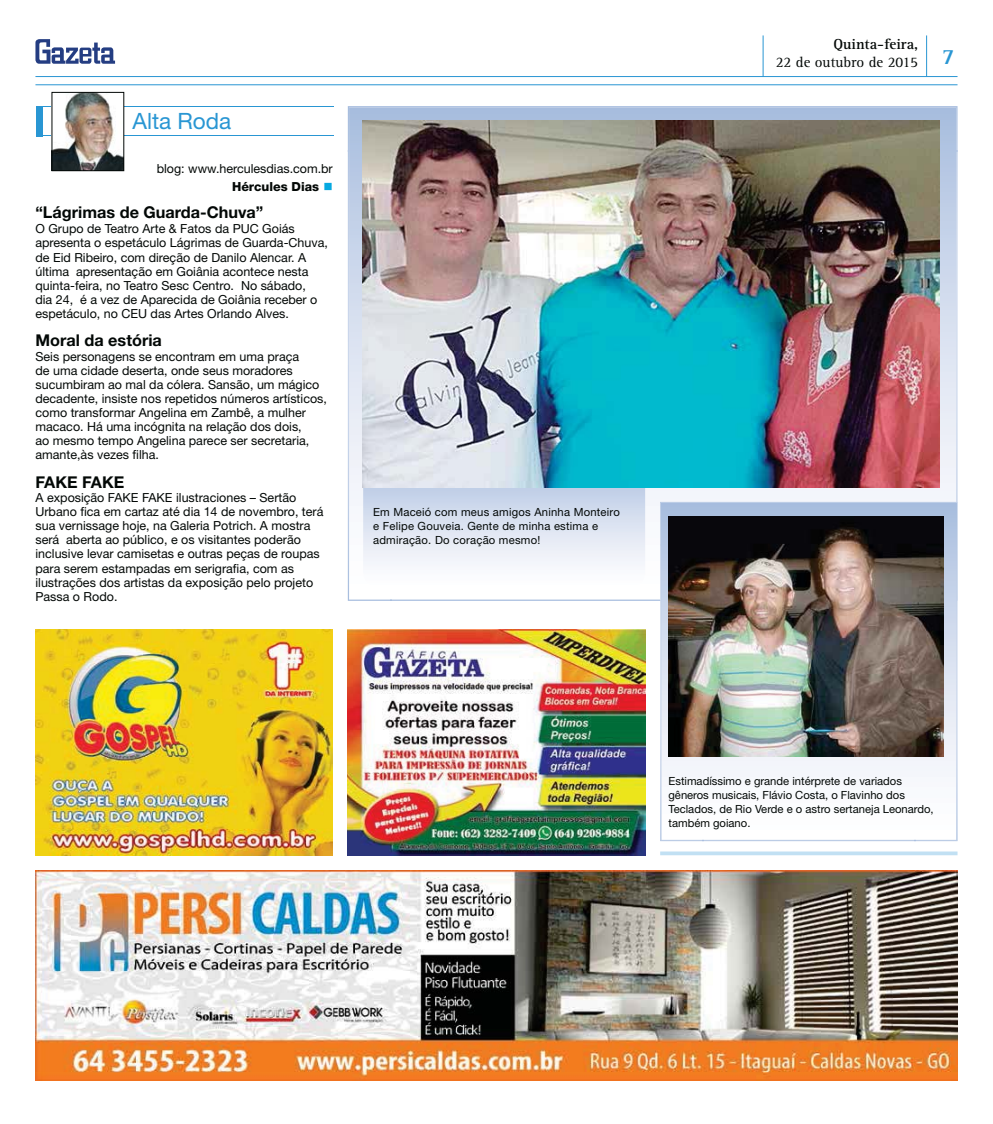
<style>
.page{position:relative;width:993px;height:1124px;background:#fff}
.page>*{position:absolute;margin:0;border:0;box-sizing:border-box;transform-origin:0 0}
.t1{font:22.5px "Helvetica Neue";color:#2996d3}
.t2{font:700 16.25px "Helvetica Neue";color:#030806}
.t3{font:15px/18px "Rotis Serif";color:#030806}
.t4{font:12.5px/14.1px "Helvetica Neue";color:#030806}
.t5{font:800 12.5px "Helvetica Neue";color:#030806}
.t6{font:11.25px/14.1px "Helvetica Neue";color:#030806}
.t7{font:11.25px/14.1px "Helvetica Neue";letter-spacing:.02em;color:#030806}
.s1{font-weight:700}
</style>
<div class="page">
<svg style="left:645px;top:151px;width:309px;height:381px"></svg>
<img style="left:348px;top:106px;width:609px;height:45px">
<img style="left:348px;top:151px;width:43px;height:449px">
<img style="left:954px;top:151px;width:3px;height:351px">
<hr style="left:35px;top:84px;width:922px;height:1px;background:#2996d3">
<hr style="left:35px;top:76px;width:922px;height:1px;background:#2996d3">
<hr style="left:925px;top:35px;width:1px;height:41px;background:#2996d3">
<hr style="left:762px;top:35px;width:1px;height:42px;background:#2996d3">
<svg style="left:35px;top:39px;width:80px;height:25px"></svg>
<img style="left:35px;top:870px;width:922px;height:210px">
<img style="left:348px;top:629px;width:297px;height:226px">
<img style="left:35px;top:629px;width:298px;height:226px">
<svg style="left:660px;top:851px;width:297px;height:4px"></svg>
<hr style="left:36px;top:106px;width:297px;height:1px;background:#2996d3">
<hr style="left:36px;top:135px;width:297px;height:1px;background:#2996d3">
<div style="left:36px;top:106px;width:7px;height:31px;background:#2996d3"></div>
<img style="left:54px;top:94px;width:68px;height:75px">
<div style="left:52px;top:92px;width:72px;height:79px;border:1px solid #030806"></div>
<div style="left:661px;top:503px;width:294px;height:336px;background:#f8fafd"></div>
<img style="left:915px;top:600px;width:42px;height:241px">
<img style="left:660px;top:502px;width:296px;height:42px">
<img style="left:660px;top:544px;width:43px;height:296px">
<img style="left:913px;top:544px;width:43px;height:296px">
<img style="left:668px;top:516px;width:275px;height:240px">
<img style="left:363px;top:459px;width:282px;height:127px;border-radius:15px">
<img style="left:363px;top:120px;width:576px;height:367px">
<h1 class="t1" style="left:132px;top:113px;width:100px">Alta Roda</h1>
<p class="t4" style="left:157px;top:162px;width:177px">blog: www.herculesdias.com.br</p>
<h2 class="t2" style="left:35px;top:206px;width:229px">“Lágrimas de Guarda-Chuva”</h2>
<p class="t4" style="left:35px;top:223px;width:294px">O Grupo de Teatro Arte &amp; Fatos da PUC Goiás apresenta o espetáculo Lágrimas de Guarda-Chuva, de Eid Ribeiro, com direção de Danilo Alencar. A última apresentação em Goiânia acontece nesta quinta-feira, no Teatro Sesc Centro. No sábado,<br>dia 24, é a vez de Aparecida de Goiânia receber o espetáculo, no CEU das Artes Orlando Alves.</p>
<h2 class="t2" style="left:35px;top:335px;width:128px">Moral da estória</h2>
<p class="t4" style="left:35px;top:350px;width:293px">Seis personagens se encontram em uma praça<br>de uma cidade deserta, onde seus moradores sucumbiram ao mal da cólera. Sansão, um mágico decadente, insiste nos repetidos números artísticos, como transformar Angelina em Zambê, a mulher macaco. Há uma incógnita na relação dos dois,<br>ao mesmo tempo Angelina parece ser secretaria, amante,às vezes filha.</p>
<h2 class="t2" style="left:35px;top:476px;width:90px">FAKE FAKE</h2>
<p class="t4" style="left:35px;top:491px;width:289px">A exposição FAKE FAKE ilustraciones – Sertão Urbano fica em cartaz até dia 14 de novembro, terá sua vernissage hoje, na Galeria Potrich. A mostra será aberta ao público, e os visitantes poderão inclusive levar camisetas e outras peças de roupas para serem estampadas em serigrafia, com as ilustrações dos artistas da exposição pelo projeto Passa o Rodo.</p>
<p class="t5" style="left:232px;top:182px;width:89px">Hércules Dias</p>
<p class="t7" style="left:373px;top:506px;width:248px">Em Maceió com meus amigos Aninha Monteiro e Felipe Gouveia. Gente de minha estima e admiração. Do coração mesmo!</p>
<p class="t3" style="left:775px;top:37px;width:180px;text-indent:58px"><span class="s1">Quinta-feira,<br></span>22 de outubro de 2015 <sup>7</sup></p>
<p class="t6" style="left:668px;top:774px;width:267px">Estimadíssimo e grande intérprete de variados gêneros musicais, Flávio Costa, o Flavinho dos Teclados, de Rio Verde e o astro sertaneja Leonardo, também goiano.</p>
</div>
